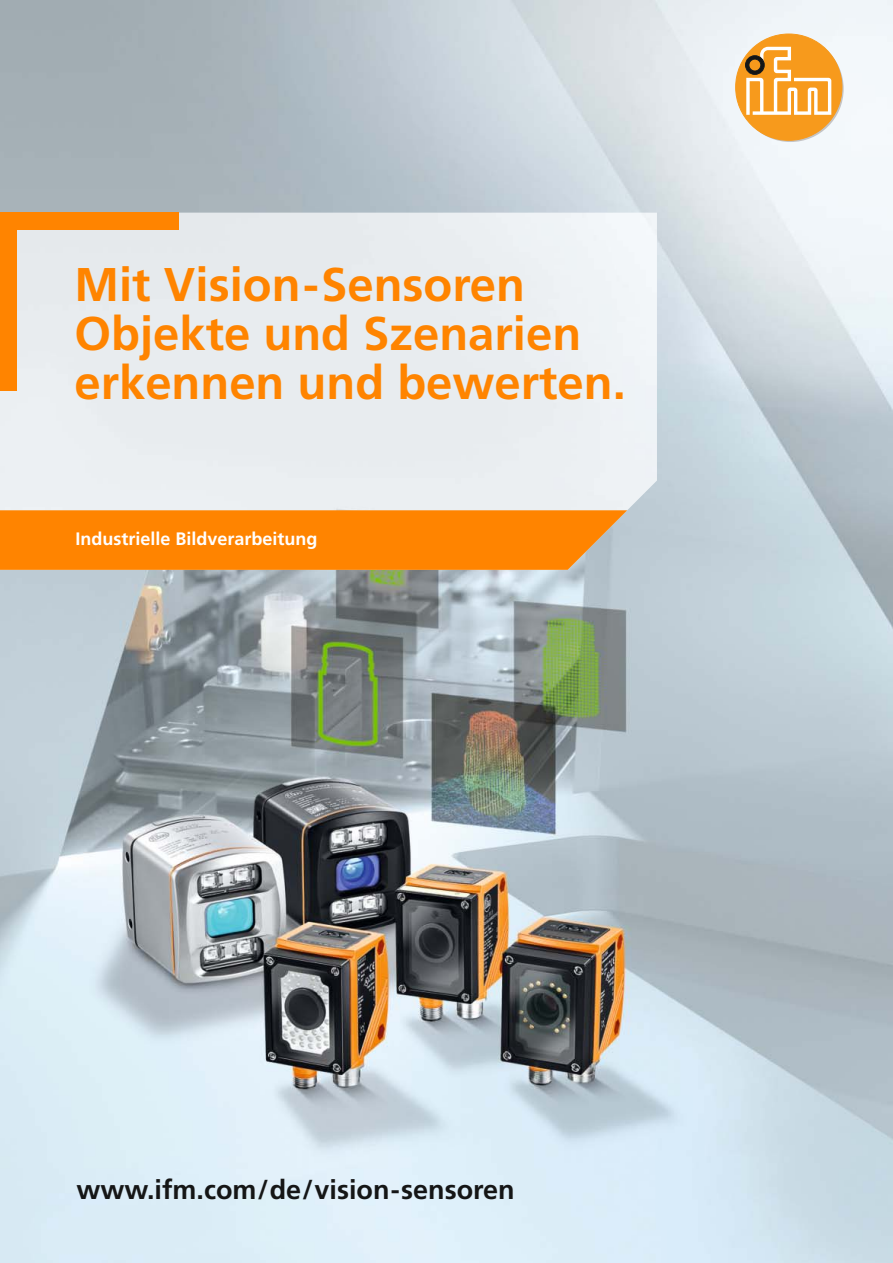
<style>
.page{position:relative;width:893px;height:1263px;background:#fff}
.page>*{position:absolute;margin:0;border:0;box-sizing:border-box;transform-origin:0 0}
.t1{font:700 47.25px/48.9px "Frutiger LT Com";color:#ff8400}
.t2{font:700 27px "Frutiger LT Com";color:#151616}
.t3{font:700 18px "Frutiger LT Com";color:#fff}
</style>
<div class="page">
<img style="left:0;top:0;width:893px;height:1263px">
<svg style="left:737px;top:36px;width:107px;height:106px"></svg>
<div style="left:736px;top:34px;width:106px;height:106px;background:#f79a1c;border-radius:50%"></div>
<svg style="left:745px;top:47px;width:86px;height:68px"></svg>
<div style="left:745px;top:55px;width:19px;height:20px;border:1px solid #151616;border-radius:50%"></div>
<div style="left:749px;top:59px;width:12px;height:12px;border:1px solid #151616;border-radius:50%"></div>
<div style="left:0;top:213px;width:657px;height:357px;background:#e8ecef"></div>
<svg style="left:0;top:510px;width:627px;height:60px;background:#fb870b"></svg>
<div style="left:0;top:213px;width:179px;height:17px;background:#ff8400"></div>
<div style="left:0;top:213px;width:17px;height:178px;background:#ff8400"></div>
<p class="t1" style="left:74px;top:264px;width:553px">Mit Vision-Sensoren<br>Objekte und Szenarien erkennen und bewerten.</p>
<p class="t3" style="left:75px;top:532px;width:244px">Industrielle Bildverarbeitung</p>
<p class="t2" style="left:77px;top:1179px;width:440px">www.ifm.com/de/vision-sensoren</p>
</div>
